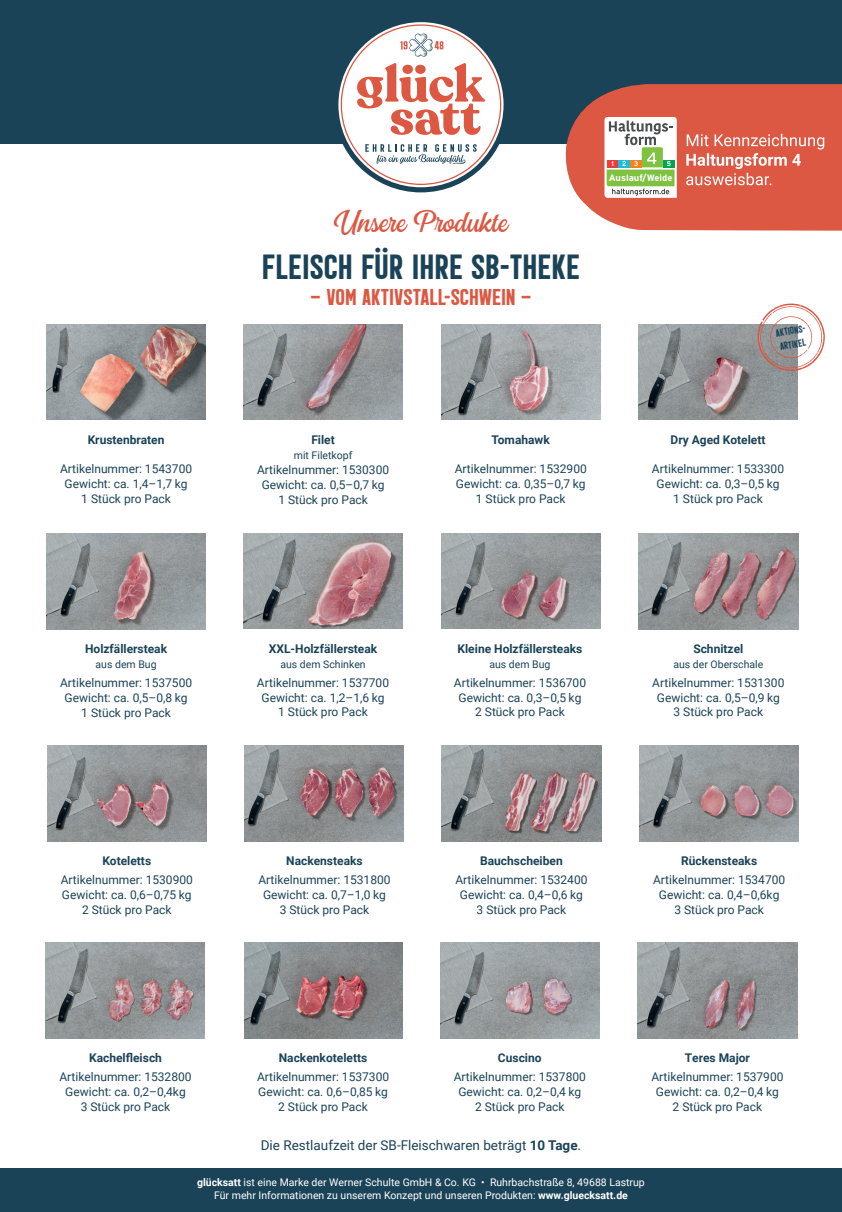
<style>
.page{position:relative;width:842px;height:1212px;background:#fff}
.page>*{position:absolute;margin:0;border:0;box-sizing:border-box;transform-origin:0 0}
.t1{font:38.85px "Double Porter 5";color:#1b4358}
.t2{font:38.7px "Double Porter 1";color:#dc5842}
.t3{font:25.5px "Double Porter 5";color:#dc5842}
.t4{font:13.5px "Roboto";color:#1b4358}
.t5{font:12px/14.7px "Roboto";color:#1b4358;text-align:center}
.t6{font:700 12px "Roboto";color:#1b4358}
.t7{font:11.4px/13.6px "Double Porter 5";color:#1b4358}
.t8{font:10.5px/13.5px "Roboto";color:#fff;text-align:center}
.t9{font:10.5px "Roboto";color:#1b4358}
.t10{font:700 9.3px "Interstate";color:#fff}
.s1{font-weight:700}
</style>
<div class="page">
<div style="left:0;top:0;width:842px;height:144px;background:#1b4358"></div>
<svg style="left:338px;top:22px;width:166px;height:170px"></svg>
<div style="left:0;top:1168px;width:842px;height:44px;background:#1b4358"></div>
<img style="left:244px;top:533px;width:159px;height:96px">
<img style="left:46px;top:533px;width:160px;height:96px">
<img style="left:244px;top:943px;width:158px;height:95px">
<img style="left:441px;top:533px;width:159px;height:96px">
<img style="left:45px;top:943px;width:160px;height:95px">
<img style="left:441px;top:324px;width:159px;height:96px">
<img style="left:47px;top:745px;width:159px;height:96px">
<img style="left:639px;top:745px;width:159px;height:96px">
<img style="left:243px;top:324px;width:160px;height:96px">
<img style="left:638px;top:943px;width:159px;height:95px">
<img style="left:244px;top:745px;width:159px;height:96px">
<img style="left:440px;top:943px;width:159px;height:95px">
<img style="left:639px;top:533px;width:159px;height:96px">
<img style="left:442px;top:745px;width:159px;height:96px">
<img style="left:638px;top:324px;width:160px;height:96px">
<img style="left:46px;top:324px;width:159px;height:96px">
<svg style="left:757px;top:303px;width:68px;height:68px"></svg>
<svg style="left:565px;top:84px;width:277px;height:147px;background:#d4604d"></svg>
<svg style="left:604px;top:117px;width:73px;height:81px"></svg>
<svg style="left:686px;top:134px;width:138px;height:51px;background:#e27967"></svg>
<p class="t6" style="left:88px;top:431px;width:78px">Krustenbraten</p>
<p class="t5" style="left:60px;top:461px;width:134px">Artikelnummer: 1543700<br>Gewicht: ca. 1,4–1,7 kg<br>1 Stück pro Pack</p>
<p class="t6" style="left:85px;top:640px;width:84px">Holzfällersteak</p>
<p class="t9" style="left:96px;top:657px;width:63px">aus dem Bug</p>
<p class="t5" style="left:60px;top:675px;width:134px">Artikelnummer: 1537500<br>Gewicht: ca. 0,5–0,8 kg<br>1 Stück pro Pack</p>
<p class="t6" style="left:102px;top:852px;width:50px">Koteletts</p>
<p class="t5" style="left:61px;top:872px;width:134px">Artikelnummer: 1530900<br>Gewicht: ca. 0,6–0,75 kg<br>2 Stück pro Pack</p>
<p class="t6" style="left:89px;top:1049px;width:74px">Kachelfleisch</p>
<p class="t5" style="left:59px;top:1069px;width:134px">Artikelnummer: 1532800<br>Gewicht: ca. 0,2–0,4kg<br>3 Stück pro Pack</p>
<h2 class="t2" style="left:333px;top:204px;width:177px">Unsere Produkte</h2>
<h1 class="t1" style="left:262px;top:245px;width:320px">FLEISCH FÜR IHRE SB-THEKE</h1>
<h3 class="t3" style="left:310px;top:282px;width:223px">– VOM AKTIVSTALL-SCHWEIN –</h3>
<p class="t10" style="left:609px;top:173px;width:65px">Auslauf/Weide</p>
<p class="t7" style="left:775px;top:327px;width:34px;rotate:-10deg">aktions&shy;artikel</p>
<p class="t6" style="left:311px;top:431px;width:25px">Filet</p>
<p class="t9" style="left:294px;top:448px;width:60px">mit Filetkopf</p>
<p class="t5" style="left:257px;top:461px;width:134px">Artikelnummer: 1530300<br>Gewicht: ca. 0,5–0,7 kg<br>1 Stück pro Pack</p>
<p class="t6" style="left:492px;top:431px;width:60px">Tomahawk</p>
<p class="t5" style="left:455px;top:461px;width:134px">Artikelnummer: 1532900<br>Gewicht: ca. 0,35–0,7 kg<br>1 Stück pro Pack</p>
<p class="t6" style="left:671px;top:431px;width:96px">Dry Aged Kotelett</p>
<p class="t5" style="left:652px;top:461px;width:134px">Artikelnummer: 1533300<br>Gewicht: ca. 0,3–0,5 kg<br>1 Stück pro Pack</p>
<p class="t6" style="left:269px;top:640px;width:110px">XXL-Holzfällersteak</p>
<p class="t9" style="left:280px;top:656px;width:87px">aus dem Schinken</p>
<p class="t5" style="left:257px;top:675px;width:134px">Artikelnummer: 1537700<br>Gewicht: ca. 1,2–1,6 kg<br>1 Stück pro Pack</p>
<p class="t6" style="left:286px;top:852px;width:78px">Nackensteaks</p>
<p class="t5" style="left:258px;top:872px;width:134px">Artikelnummer: 1531800<br>Gewicht: ca. 0,7–1,0 kg<br>3 Stück pro Pack</p>
<p class="t6" style="left:279px;top:1049px;width:90px">Nackenkoteletts</p>
<p class="t5" style="left:257px;top:1069px;width:134px">Artikelnummer: 1537300<br>Gewicht: ca. 0,6–0,85 kg<br>2 Stück pro Pack</p>
<p class="t6" style="left:457px;top:640px;width:126px">Kleine Holzfällersteaks</p>
<p class="t9" style="left:489px;top:656px;width:63px">aus dem Bug</p>
<p class="t5" style="left:454px;top:675px;width:134px">Artikelnummer: 1536700<br>Gewicht: ca. 0,3–0,5 kg<br>2 Stück pro Pack</p>
<p class="t6" style="left:480px;top:852px;width:84px">Bauchscheiben</p>
<p class="t5" style="left:455px;top:872px;width:134px">Artikelnummer: 1532400<br>Gewicht: ca. 0,4–0,6 kg<br>3 Stück pro Pack</p>
<p class="t6" style="left:498px;top:1049px;width:45px">Cuscino</p>
<p class="t5" style="left:454px;top:1069px;width:134px">Artikelnummer: 1537800<br>Gewicht: ca. 0,2–0,4 kg<br>2 Stück pro Pack</p>
<p class="t4" style="left:261px;top:1135px;width:322px">Die Restlaufzeit der SB-Fleischwaren beträgt <span class="s1">10 Tage</span>.</p>
<p class="t6" style="left:693px;top:640px;width:52px">Schnitzel</p>
<p class="t9" style="left:673px;top:656px;width:91px">aus der Oberschale</p>
<p class="t5" style="left:652px;top:675px;width:134px">Artikelnummer: 1531300<br>Gewicht: ca. 0,5–0,9 kg<br>3 Stück pro Pack</p>
<p class="t6" style="left:681px;top:852px;width:77px">Rückensteaks</p>
<p class="t5" style="left:653px;top:872px;width:134px">Artikelnummer: 1534700<br>Gewicht: ca. 0,4–0,6kg<br>3 Stück pro Pack</p>
<p class="t6" style="left:685px;top:1049px;width:67px">Teres Major</p>
<p class="t5" style="left:651px;top:1069px;width:134px">Artikelnummer: 1537900<br>Gewicht: ca. 0,2–0,4 kg<br>2 Stück pro Pack</p>
<p class="t8" style="left:197px;top:1175px;width:449px"><span class="s1">glücksatt</span> ist eine Marke der Werner Schulte GmbH &amp; Co. KG • Ruhrbachstraße 8, 49688 Lastrup<br>Für mehr Informationen zu unserem Konzept und unseren Produkten: <span class="s1">www.gluecksatt.de</span></p>
</div>
